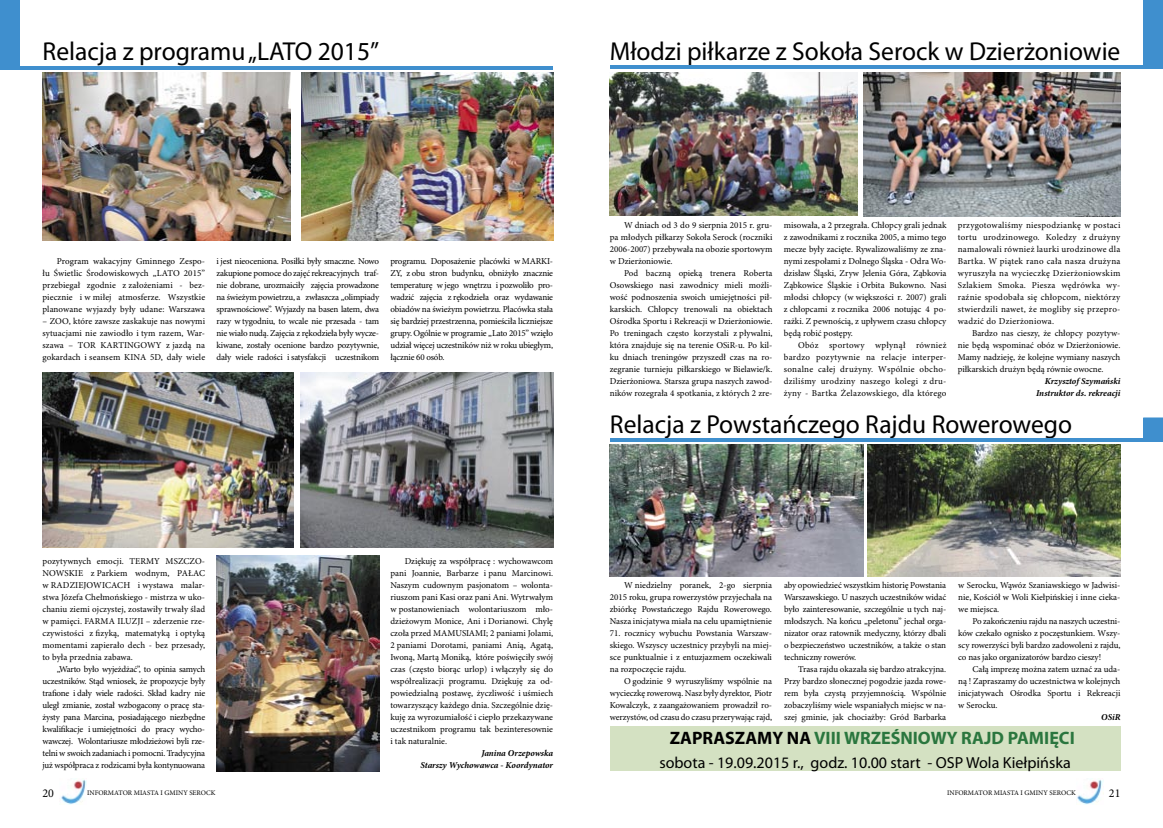
<style>
.page{position:relative;width:1163px;height:828px;background:#fff}
.page>*{position:absolute;margin:0;border:0;box-sizing:border-box;transform-origin:0 0}
.t1{font:26px "Myriad Pro";color:#000}
.t2{font:700 18px "Myriad Pro";color:#2a763e}
.t3{font:16px "Myriad Pro";color:#000}
.t4{font:12px "Minion Pro";color:#000}
.t5{font:9px/12px "Minion Pro";color:#000;text-align:justify}
.t6{font:italic 700 9px/12px "Minion Pro";letter-spacing:-.005em;color:#000;text-align:right}
.t7{font:7px "Minion Pro";color:#000}
.s1{color:#000}
</style>
<div class="page">
<img style="left:61px;top:780px;width:26px;height:24px">
<img style="left:1077px;top:780px;width:26px;height:24px">
<img style="left:609px;top:444px;width:254px;height:132px">
<img style="left:867px;top:444px;width:253px;height:132px">
<div style="left:609px;top:726px;width:511px;height:45px;background:#d4e1c2"></div>
<img style="left:300px;top:372px;width:253px;height:176px">
<img style="left:301px;top:72px;width:252px;height:168px">
<img style="left:43px;top:72px;width:247px;height:168px">
<img style="left:43px;top:372px;width:250px;height:176px">
<img style="left:216px;top:555px;width:163px;height:216px">
<img style="left:863px;top:72px;width:257px;height:144px">
<img style="left:609px;top:72px;width:248px;height:144px">
<hr style="left:609px;top:438px;width:553px;height:3px;background:#3f8fce">
<svg style="left:1143px;top:417px;width:19px;height:21px"></svg>
<hr style="left:609px;top:65px;width:553px;height:3px;background:#3f8fce">
<svg style="left:1143px;top:0;width:19px;height:65px"></svg>
<hr style="left:0;top:66px;width:553px;height:3px;background:#3f8fce">
<svg style="left:0;top:0;width:20px;height:66px"></svg>
<h1 class="t1" style="left:43px;top:37px;width:338px">Relacja z programu „LATO 2015”</h1>
<h1 class="t1" style="left:609px;top:37px;width:512px">Młodzi piłkarze z Sokoła Serock w Dzierżoniowie</h1>
<p class="t5" style="left:43px;top:255px;width:164px;text-indent:14px">Program wakacyjny Gminnego Zespo&shy;łu Świetlic Środowiskowych „LATO 2015” przebiegał zgodnie z założeniami - bez&shy;piecznie i w miłej atmosferze. Wszystkie planowane wyjazdy były udane: Warszawa</p>
<p class="t5" style="left:43px;top:315px;width:164px">– ZOO, które zawsze zaskakuje nas nowymi sytuacjami nie zawiodło i tym razem, War&shy;szawa – TOR KARTINGOWY z jazdą na gokardach i seansem KINA 5D, dały wiele</p>
<p class="t5" style="left:216px;top:255px;width:164px">i jest nieoceniona. Posiłki były smaczne. Nowo zakupione pomoce do zajęć rekreacyjnych traf&shy;nie dobrane, urozmaiciły zajęcia prowadzone na świeżym powietrzu, a zwłaszcza „olimpiady sprawnościowe”. Wyjazdy na basen latem, dwa razy w tygodniu, to wcale nie przesada - tam nie wiało nudą. Zajęcia z rękodzieła były wycze&shy;kiwane, zostały ocenione bardzo pozytywnie, dały wiele radości i satysfakcji uczestnikom</p>
<p class="t5" style="left:390px;top:255px;width:164px">programu. Doposażenie placówki w MARKI-ZY, z obu stron budynku, obniżyło znacznie temperaturę w jego wnętrzu i pozwoliło pro&shy;wadzić zajęcia z rękodzieła oraz wydawanie obiadów na świeżym powietrzu. Placówka stała się bardziej przestrzenna, pomieściła liczniejsze grupy. Ogólnie w programie „Lato 2015” wzięło udział więcej uczestników niż w roku ubiegłym, łącznie 60 osób.</p>
<p class="t5" style="left:43px;top:555px;width:164px">pozytywnych emocji. TERMY MSZCZO-NOWSKIE z Parkiem wodnym, PAŁAC w RADZIEJOWICACH i wystawa malar&shy;stwa Józefa Chełmońskiego - mistrza w uko&shy;chaniu ziemi ojczystej, zostawiły trwały ślad w pamięci. FARMA ILUZJI – zderzenie rze&shy;czywistości z fizyką, matematyką i optyką momentami zapierało dech - bez przesady, to była przednia zabawa.</p>
<p class="t5" style="left:43px;top:663px;width:164px;text-indent:14px">„Warto było wyjeżdżać”, to opinia samych uczestników. Stąd wniosek, że propozycje były trafione i dały wiele radości. Skład kadry nie uległ zmianie, został wzbogacony o pracę sta&shy;żysty pana Marcina, posiadającego niezbędne kwalifikacje i umiejętności do pracy wycho&shy;wawczej. Wolontariusze młodzieżowi byli rze&shy;telni w swoich zadaniach i pomocni. Tradycyjna już współpraca z rodzicami była kontynuowana</p>
<p class="t5" style="left:390px;top:555px;width:164px;text-indent:14px">Dziękuję za współpracę : wychowawcom pani Joannie, Barbarze i panu Marcinowi.<br>Naszym cudownym pasjonatom – wolonta&shy;riuszom pani Kasi oraz pani Ani. Wytrwałym w postanowieniach wolontariuszom mło&shy;dzieżowym Monice, Ani i Dorianowi. Chylę czoła przed MAMUSIAMI; 2 paniami Jolami, 2 paniami Dorotami, paniami Anią, Agatą, Iwoną, Martą Moniką, które poświęciły swój czas (często biorąc urlop) i włączyły się do współrealizacji programu. Dziękuję za od&shy;powiedzialną postawę, życzliwość i uśmiech towarzyszący każdego dnia. Szczególnie dzię&shy;kuję za wyrozumiałość i ciepło przekazywane uczestnikom programu tak bezinteresownie i tak naturalnie.</p>
<p class="t6" style="left:420px;top:747px;width:134px">Janina Orzepowska<br>Starszy Wychowawca - Koordynator</p>
<p class="t5" style="left:783px;top:219px;width:164px">misowała, a 2 przegrała. Chłopcy grali jednak z zawodnikami z rocznika 2005, a mimo tego mecze były zacięte. Rywalizowaliśmy ze zna&shy;nymi zespołami z Dolnego Śląska - Odra Wo&shy;dzisław Śląski, Zryw Jelenia Góra, Ząbkovia Ząbkowice Śląskie i Orbita Bukowno. Nasi młodsi chłopcy (w większości r. 2007) grali z chłopcami z rocznika 2006 notując 4 po&shy;rażki. Z pewnością, z upływem czasu chłopcy będą robić postępy.</p>
<p class="t5" style="left:783px;top:339px;width:164px;text-indent:14px">Obóz sportowy wpłynął również bardzo pozytywnie na relacje interper&shy;sonalne całej drużyny. Wspólnie obcho&shy;dziliśmy urodziny naszego kolegi z dru&shy;żyny - Bartka Żelazowskiego, dla którego</p>
<h1 class="t1" style="left:609px;top:410px;width:463px">Relacja z Powstańczego Rajdu Rowerowego</h1>
<p class="t5" style="left:609px;top:219px;width:164px;text-indent:14px">W dniach od 3 do 9 sierpnia 2015 r. gru&shy;pa młodych piłkarzy Sokoła Serock (roczniki 2006-2007) przebywała na obozie sportowym w Dzierżoniowie.</p>
<p class="t5" style="left:609px;top:267px;width:164px;text-indent:14px">Pod baczną opieką trenera Roberta Osowskiego nasi zawodnicy mieli możli&shy;wość podnoszenia swoich umiejętności pił&shy;karskich. Chłopcy trenowali na obiektach Ośrodka Sportu i Rekreacji w Dzierżoniowie.<br>Po treningach często korzystali z pływalni, która znajduje się na terenie OSiR-u. Po kil&shy;ku dniach treningów przyszedł czas na ro&shy;zegranie turnieju piłkarskiego w Bielawie/k.<br>Dzierżoniowa. Starsza grupa naszych zawod&shy;ników rozegrała 4 spotkania, z których 2 zre-</p>
<p class="t5" style="left:957px;top:219px;width:164px">przygotowaliśmy niespodziankę w postaci tortu urodzinowego. Koledzy z drużyny namalowali również laurki urodzinowe dla Bartka. W piątek rano cała nasza drużyna wyruszyła na wycieczkę Dzierżoniowskim Szlakiem Smoka. Piesza wędrówka wy&shy;raźnie spodobała się chłopcom, niektórzy stwierdzili nawet, że mogliby się przepro&shy;wadzić do Dzierżoniowa.</p>
<p class="t5" style="left:957px;top:327px;width:164px;text-indent:14px">Bardzo nas cieszy, że chłopcy pozytyw&shy;nie będą wspominać obóz w Dzierżoniowie.<br>Mamy nadzieję, że kolejne wymiany naszych piłkarskich drużyn będą równie owocne.</p>
<p class="t6" style="left:1036px;top:375px;width:86px">Krzysztof Szymański<br>Instruktor ds. rekreacji</p>
<p class="t5" style="left:609px;top:579px;width:164px;text-indent:14px">W niedzielny poranek, 2-go sierpnia 2015 roku, grupa rowerzystów przyjechała na zbiórkę Powstańczego Rajdu Rowerowego.<br>Nasza inicjatywa miała na celu upamiętnienie</p>
<p class="t5" style="left:609px;top:627px;width:164px">71. rocznicy wybuchu Powstania Warszaw&shy;skiego. Wszyscy uczestnicy przybyli na miej&shy;sce punktualnie i z entuzjazmem oczekiwali na rozpoczęcie rajdu.</p>
<p class="t5" style="left:609px;top:675px;width:164px;text-indent:14px">O godzinie 9 wyruszyliśmy wspólnie na wycieczkę rowerową. Nasz były dyrektor, Piotr Kowalczyk, z zaangażowaniem prowadził ro&shy;werzystów, od czasu do czasu przerywając rajd,</p>
<p class="t5" style="left:958px;top:579px;width:164px">w Serocku, Wąwóz Szaniawskiego w Jadwisi&shy;nie, Kościół w Woli Kiełpińskiej i inne cieka&shy;we miejsca.</p>
<p class="t5" style="left:958px;top:615px;width:164px;text-indent:14px">Po zakończeniu rajdu na naszych uczestni&shy;ków czekało ognisko z poczęstunkiem. Wszy&shy;scy rowerzyści byli bardzo zadowoleni z rajdu, co nas jako organizatorów bardzo cieszy!</p>
<p class="t5" style="left:958px;top:663px;width:164px;text-indent:14px">Całą imprezę można zatem uznać za uda&shy;ną ! Zapraszamy do uczestnictwa w kolejnych inicjatywach Ośrodka Sportu i Rekreacji w Serocku.</p>
<p class="t6" style="left:1100px;top:711px;width:21px">OSiR</p>
<h2 class="t2" style="left:669px;top:728px;width:406px"><span class="s1">ZAPRASZAMY NA</span> VIII WRZEŚNIOWY RAJD PAMIĘCI</h2>
<h3 class="t3" style="left:659px;top:754px;width:413px">sobota - 19.09.2015 r., godz. 10.00 start - OSP Wola Kiełpińska</h3>
<p class="t5" style="left:784px;top:579px;width:164px">aby opowiedzieć wszystkim historię Powstania Warszawskiego. U naszych uczestników widać było zainteresowanie, szczególnie u tych naj&shy;młodszych. Na końcu „peletonu” jechał orga&shy;nizator oraz ratownik medyczny, którzy dbali o bezpieczeństwo uczestników, a także o stan techniczny rowerów.</p>
<p class="t5" style="left:784px;top:663px;width:164px;text-indent:14px">Trasa rajdu okazała się bardzo atrakcyjna.<br>Przy bardzo słonecznej pogodzie jazda rowe&shy;rem była czystą przyjemnością. Wspólnie zobaczyliśmy wiele wspaniałych miejsc w na&shy;szej gminie, jak chociażby: Gród Barbarka</p>
<h3 class="t4" style="left:43px;top:785px;width:13px">20</h3>
<p class="t7" style="left:87px;top:788px;width:130px">INFORMATOR MIASTA I GMINY SEROCK</p>
<p class="t7" style="left:946px;top:788px;width:130px">INFORMATOR MIASTA I GMINY SEROCK</p>
<h3 class="t4" style="left:1108px;top:785px;width:13px">21</h3>
</div>
